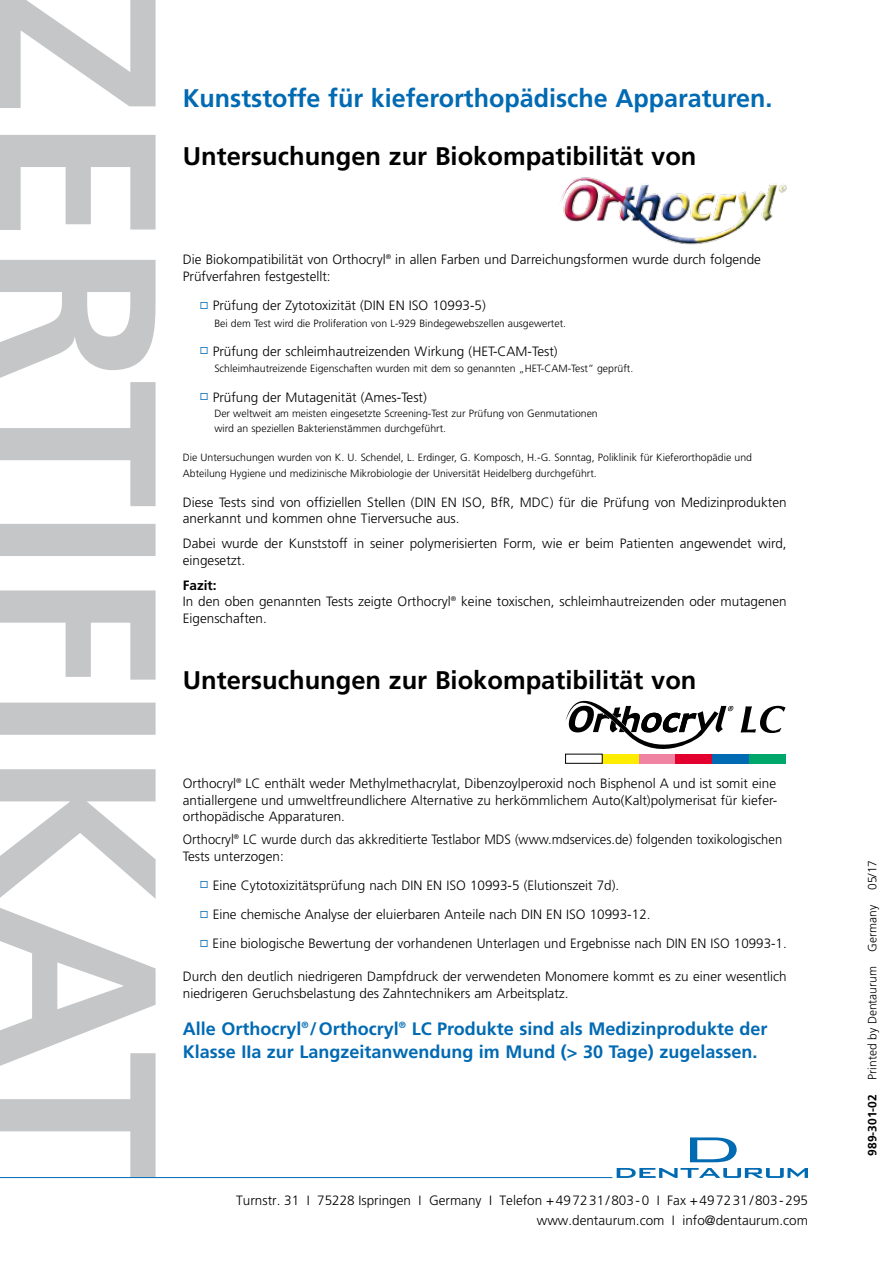
<style>
.page{position:relative;width:893px;height:1263px;background:#fff}
.page>*{position:absolute;margin:0;border:0;box-sizing:border-box;transform-origin:0 0}
.t1{font:700 25.5px "Frutiger LT Std";color:#000}
.t2{font:700 25.5px "Frutiger LT Std";color:#006ab3}
.t3{font:700 18px/22.6px "Frutiger LT Std";color:#006ab3}
.t4{font:300 13.5px/16.5px "Frutiger LT Std";color:#000}
.t5{font:300 13.5px/16.5px "Frutiger LT Std";color:#000;scale:.96 1}
.t6{font:300 12px "Frutiger LT Std";color:#000}
.t7{font:300 10.5px/15px "Frutiger LT Std";color:#000}
.s1{color:#006ab3}
.s2{font-weight:700}
</style>
<div class="page">
<svg style="left:0;top:0;width:156px;height:1177px"></svg>
<hr style="left:0;top:1177px;width:612px;height:1px;background:#006ab3">
<svg style="left:617px;top:1168px;width:191px;height:10px"></svg>
<svg style="left:690px;top:1137px;width:47px;height:25px"></svg>
<img style="left:560px;top:177px;width:227px;height:68px">
<svg style="left:741px;top:706px;width:45px;height:27px"></svg>
<svg style="left:565px;top:700px;width:168px;height:64px"></svg>
<div style="left:602px;top:754px;width:39px;height:9px;background:#ffed00"></div>
<div style="left:639px;top:754px;width:38px;height:9px;background:#ef83a1"></div>
<div style="left:676px;top:754px;width:38px;height:9px;background:#e3002f"></div>
<div style="left:712px;top:754px;width:39px;height:9px;background:#006ab3"></div>
<div style="left:749px;top:754px;width:36px;height:9px;background:#00a76a"></div>
<h1 class="t2" style="left:183px;top:84px;width:591px">Kunststoffe für kieferorthopädische Apparaturen.</h1>
<h1 class="t1" style="left:183px;top:141px;width:515px">Untersuchungen zur Biokompatibilität von</h1>
<p class="t4" style="left:183px;top:252px;width:580px">Die Biokompatibilität von Orthocryl<sup>®</sup> in allen Farben und Darreichungsformen wurde durch folgende<br>Prüfverfahren festgestellt:</p>
<p class="t4" style="left:200px;top:297px;width:287px"><span class="s1">◻</span> Prüfung der Zytotoxizität (DIN EN ISO 10993-5)</p>
<p class="t7" style="left:214px;top:316px;width:353px">Bei dem Test wird die Proliferation von L-929 Bindegewebszellen ausgewertet.</p>
<p class="t4" style="left:200px;top:343px;width:359px"><span class="s1">◻</span> Prüfung der schleimhautreizenden Wirkung (HET-CAM-Test)</p>
<p class="t7" style="left:214px;top:361px;width:420px">Schleimhautreizende Eigenschaften wurden mit dem so genannten „HET-CAM-Test” geprüft.</p>
<p class="t4" style="left:200px;top:389px;width:228px"><span class="s1">◻</span> Prüfung der Mutagenität (Ames-Test)</p>
<p class="t7" style="left:214px;top:406px;width:385px">Der weltweit am meisten eingesetzte Screening-Test zur Prüfung von Genmutationen wird an speziellen Bakterienstämmen durchgeführt.</p>
<p class="t7" style="left:183px;top:449px;width:571px;line-height:16.5px">Die Untersuchungen wurden von K. U. Schendel, L. Erdinger, G. Komposch, H.-G. Sonntag, Poliklinik für Kieferorthopädie und<br>Abteilung Hygiene und medizinische Mikrobiologie der Universität Heidelberg durchgeführt.</p>
<p class="t4" style="left:183px;top:494px;width:605px">Diese Tests sind von offiziellen Stellen (DIN EN ISO, BfR, MDC) für die Prüfung von Medizinprodukten anerkannt und kommen ohne Tierversuche aus.</p>
<p class="t4" style="left:183px;top:535px;width:605px">Dabei wurde der Kunststoff in seiner polymerisierten Form, wie er beim Patienten angewendet wird, eingesetzt.</p>
<p class="t4" style="left:183px;top:577px;width:605px"><span class="s2">Fazit:<br></span>In den oben genannten Tests zeigte Orthocryl<sup>®</sup> keine toxischen, schleimhautreizenden oder mutagenen<br>Eigenschaften.</p>
<h1 class="t1" style="left:183px;top:665px;width:515px">Untersuchungen zur Biokompatibilität von</h1>
<p class="t4" style="left:183px;top:776px;width:596px;text-align:justify">Orthocryl<sup>®</sup> LC enthält weder Methylmethacrylat, Dibenzoylperoxid noch Bisphenol A und ist somit eine antiallergene und umweltfreundlichere Alternative zu herkömmlichem Auto(Kalt)polymerisat für kiefer&shy;orthopädische Apparaturen.</p>
<p class="t5" style="left:183px;top:831px;width:626px">Orthocryl<sup>®</sup> LC wurde durch das akkreditierte Testlabor MDS (www.mdservices.de) folgenden toxikologischen<br>Tests unterzogen:</p>
<p class="t4" style="left:200px;top:877px;width:421px"><span class="s1">◻</span> Eine Cytotoxizitätsprüfung nach DIN EN ISO 10993-5 (Elutionszeit 7d).</p>
<p class="t4" style="left:200px;top:906px;width:452px"><span class="s1">◻</span> Eine chemische Analyse der eluierbaren Anteile nach DIN EN ISO 10993-12.</p>
<p class="t4" style="left:200px;top:936px;width:588px"><span class="s1">◻</span> Eine biologische Bewertung der vorhandenen Unterlagen und Ergebnisse nach DIN EN ISO 10993-1.</p>
<p class="t4" style="left:183px;top:969px;width:605px">Durch den deutlich niedrigeren Dampfdruck der verwendeten Monomere kommt es zu einer wesentlich niedrigeren Geruchsbelastung des Zahntechnikers am Arbeitsplatz.</p>
<h2 class="t3" style="left:183px;top:1017px;width:586px">Alle Orthocryl<sup>®</sup>/Orthocryl<sup>®</sup> LC Produkte sind als Medizinprodukte der<br>Klasse IIa zur Langzeitanwendung im Mund (&gt; 30 Tage) zugelassen.</h2>
<p class="t4" style="left:236px;top:1191px;width:573px;line-height:19.5px;text-align:right">Turnstr. 31 I 75228 Ispringen I Germany I Telefon +497231/803-0 I Fax +497231/803-295 www.dentaurum.com I info@dentaurum.com</p>
<p class="t6" style="left:865px;top:1155px;width:297px;rotate:-90deg"><span class="s2">989-301-02</span> Printed by Dentaurum Germany 05/17</p>
</div>
